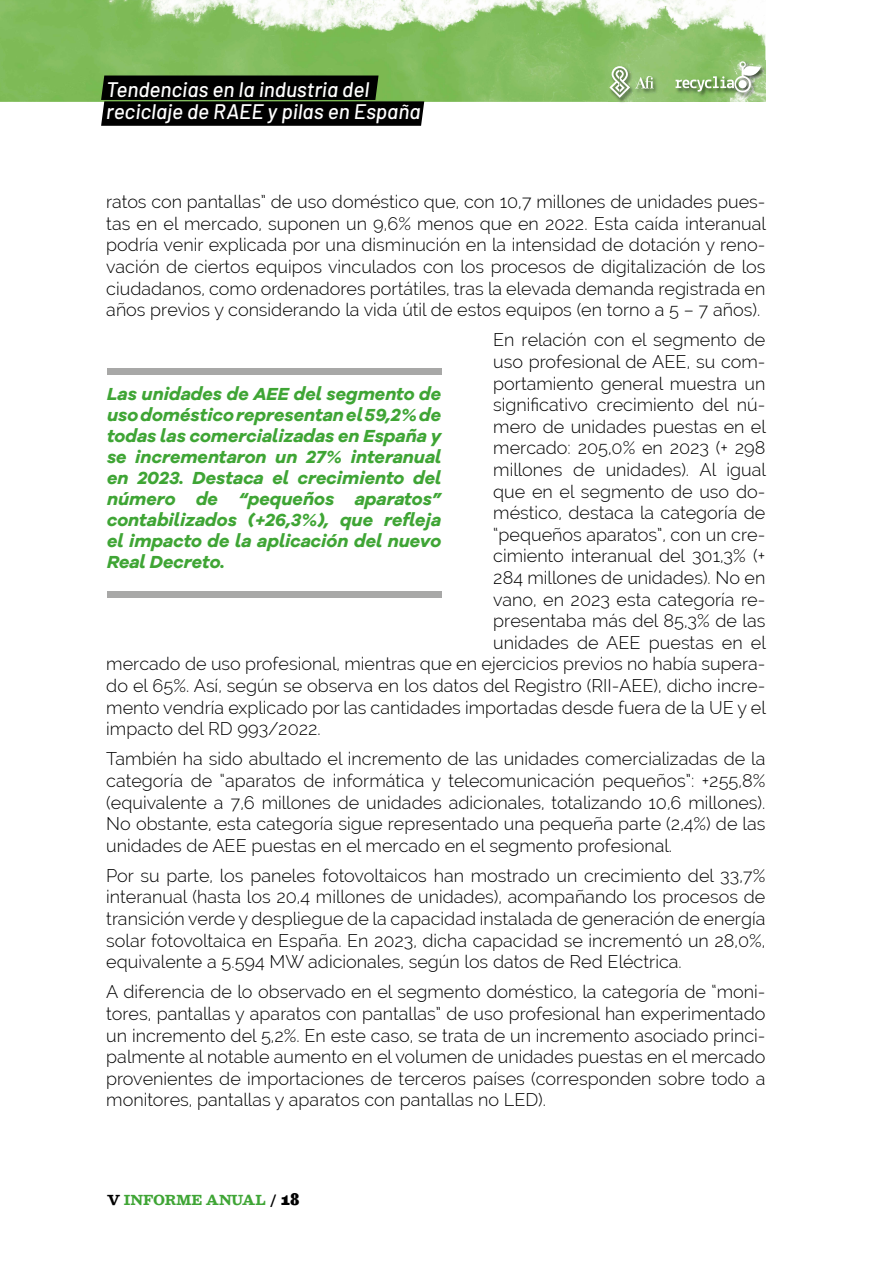
<style>
.page{position:relative;width:893px;height:1263px;background:#fff}
.page>*{position:absolute;margin:0;border:0;box-sizing:border-box;transform-origin:0 0}
.t1{font:italic 500 21px/21.8px "Barlow";color:#fff}
.t2{font:300 18px/21.6px "Raleway";color:#000;text-align:justify}
.t3{font:italic 700 18px/21px "Galano Grotesque Alt";color:#3fa535;text-align:justify}
.t4{font:italic 700 13.5px "Besley";color:#3fa535}
.s1{color:#000}
.s2{font-family:"Besley it Fatface";font-weight:400;font-style:normal;font-size:16.5px;color:#000}
</style>
<div class="page">
<img style="left:0;top:0;width:765px;height:102px">
<svg style="left:101px;top:76px;width:323px;height:50px;background:#0e140a"></svg>
<img style="left:621px;top:61px;width:145px;height:42px">
<img style="left:609px;top:61px;width:156px;height:41px">
<svg style="left:676px;top:61px;width:85px;height:32px;background:#9dc286"></svg>
<svg style="left:609px;top:66px;width:45px;height:32px"></svg>
<div style="left:107px;top:368px;width:335px;height:7px;background:#a8a8a7"></div>
<div style="left:107px;top:590px;width:335px;height:7px;background:#a8a8a7"></div>
<p class="t1" style="left:106px;top:78px;width:316px">Tendencias en la industria del reciclaje de RAEE y pilas en España</p>
<p class="t2" style="left:106px;top:191px;width:661px">ratos con pantallas” de uso doméstico que, con 10,7 millones de unidades pues&shy;tas en el mercado, suponen un 9,6% menos que en 2022. Esta caída interanual podría venir explicada por una disminución en la intensidad de dotación y reno&shy;vación de ciertos equipos vinculados con los procesos de digitalización de los ciudadanos, como ordenadores portátiles, tras la elevada demanda registrada en años previos y considerando la vida útil de estos equipos (en torno a 5 – 7 años).</p>
<p class="t2" style="left:493px;top:329px;width:274px">En relación con el segmento de</p>
<p class="t2" style="left:493px;top:351px;width:274px">uso profesional de AEE, su com-</p>
<p class="t2" style="left:493px;top:372px;width:274px">portamiento general muestra un</p>
<p class="t2" style="left:493px;top:394px;width:274px">significativo crecimiento del nú-</p>
<p class="t2" style="left:493px;top:416px;width:274px">mero de unidades puestas en el</p>
<p class="t2" style="left:493px;top:437px;width:274px">mercado: 205,0% en 2023 (+ 298</p>
<p class="t2" style="left:493px;top:459px;width:274px">millones de unidades). Al igual</p>
<p class="t2" style="left:493px;top:480px;width:274px">que en el segmento de uso do-</p>
<p class="t2" style="left:493px;top:502px;width:274px">méstico, destaca la categoría de</p>
<p class="t2" style="left:493px;top:524px;width:274px">“pequeños aparatos”, con un cre-</p>
<p class="t2" style="left:493px;top:545px;width:274px">cimiento interanual del 301,3% (+</p>
<p class="t2" style="left:493px;top:567px;width:274px">284 millones de unidades). No en</p>
<p class="t2" style="left:493px;top:588px;width:274px">vano, en 2023 esta categoría re-</p>
<p class="t2" style="left:493px;top:610px;width:274px">presentaba más del 85,3% de las</p>
<p class="t2" style="left:493px;top:632px;width:274px">unidades de AEE puestas en el</p>
<p class="t2" style="left:106px;top:653px;width:661px">mercado de uso profesional, mientras que en ejercicios previos no había supera-</p>
<p class="t2" style="left:106px;top:675px;width:661px">do el 65%. Así, según se observa en los datos del Registro (RII-AEE), dicho incre-</p>
<p class="t2" style="left:106px;top:696px;width:661px">mento vendría explicado por las cantidades importadas desde fuera de la UE y el</p>
<p class="t2" style="left:106px;top:718px;width:216px">impacto del RD 993/2022.</p>
<p class="t2" style="left:106px;top:748px;width:661px">También ha sido abultado el incremento de las unidades comercializadas de la categoría de “aparatos de informática y telecomunicación pequeños”: +255,8% (equivalente a 7,6 millones de unidades adicionales, totalizando 10,6 millones).<br>No obstante, esta categoría sigue representado una pequeña parte (2,4%) de las unidades de AEE puestas en el mercado en el segmento profesional.</p>
<p class="t2" style="left:106px;top:865px;width:661px">Por su parte, los paneles fotovoltaicos han mostrado un crecimiento del 33,7% interanual (hasta los 20,4 millones de unidades), acompañando los procesos de transición verde y despliegue de la capacidad instalada de generación de energía solar fotovoltaica en España. En 2023, dicha capacidad se incrementó un 28,0%, equivalente a 5.594 MW adicionales, según los datos de Red Eléctrica.</p>
<p class="t2" style="left:106px;top:981px;width:661px">A diferencia de lo observado en el segmento doméstico, la categoría de “moni&shy;tores, pantallas y aparatos con pantallas” de uso profesional han experimentado un incremento del 5,2%. En este caso, se trata de un incremento asociado princi&shy;palmente al notable aumento en el volumen de unidades puestas en el mercado provenientes de importaciones de terceros países (corresponden sobre todo a monitores, pantallas y aparatos con pantallas no LED).</p>
<p class="t3" style="left:107px;top:383px;width:336px">Las unidades de AEE del segmento de uso doméstico representan el 59,2% de todas las comercializadas en España y se incrementaron un 27% interanual en 2023. Destaca el crecimiento del número de “pequeños aparatos” contabilizados (+26,3%), que refleja el impacto de la aplicación del nuevo Real Decreto.</p>
<p class="t4" style="left:107px;top:1192px;width:194px"><span class="s1">V</span> INFORME ANUAL <span class="s1">/</span> <span class="s2">18</span></p>
</div>
